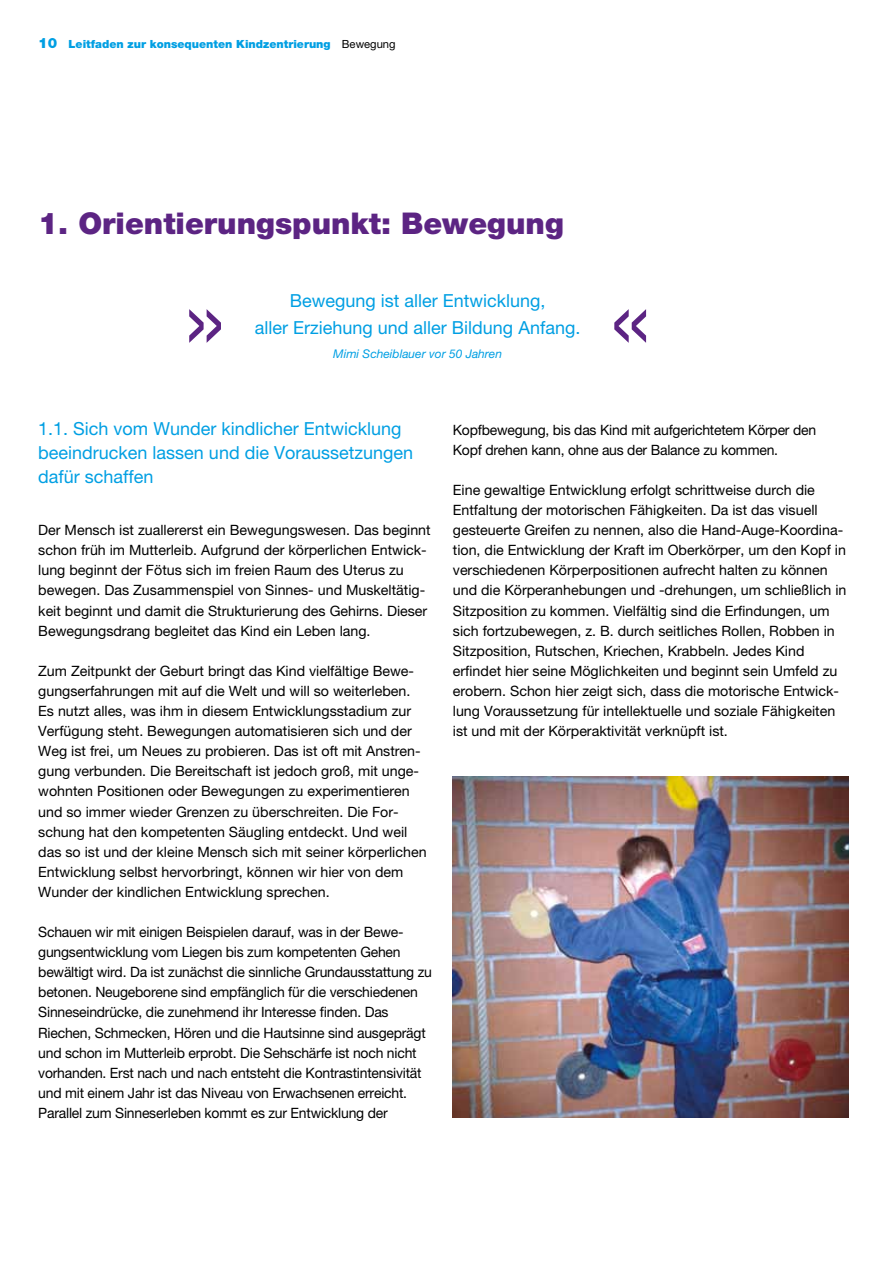
<style>
.page{position:relative;width:893px;height:1263px;background:#fff}
.page>*{position:absolute;margin:0;border:0;box-sizing:border-box;transform-origin:0 0}
.t1{font:900 30px "Helvetica Neue LT Pro";color:#5c2483}
.t2{font:18px/24px "Helvetica Neue LT Pro";color:#009fe3}
.t3{font:14.25px/20.1px "Helvetica Neue LT Pro";color:#000}
.t4{font:italic 12px "Helvetica Neue LT Pro";color:#009fe3}
.t5{font:900 11.25px "Helvetica Neue LT Pro";color:#009fe3}
.s1{font-size:14.25px}
.s2{font-weight:400;color:#000}
</style>
<div class="page">
<img style="left:453px;top:776px;width:395px;height:342px">
<svg style="left:614px;top:309px;width:32px;height:34px"></svg>
<svg style="left:189px;top:309px;width:32px;height:34px"></svg>
<p class="t5" style="left:38px;top:38px;width:359px"><span class="s1">10</span> Leitfaden zur konsequenten Kindzentrierung <span class="s2">Bewegung</span></p>
<h1 class="t1" style="left:38px;top:205px;width:527px">1. Orientierungspunkt: Bewegung</h1>
<p class="t2" style="left:255px;top:287px;width:324px;line-height:27px;text-align:center">Bewegung ist aller Entwicklung,<br>aller Erziehung und aller Bildung Anfang.</p>
<p class="t4" style="left:333px;top:346px;width:170px">Mimi Scheiblauer vor 50 Jahren</p>
<p class="t2" style="left:38px;top:416px;width:376px">1. 1. Sich vom Wunder kindlicher Entwicklung beeindrucken lassen und die Voraussetzungen dafür schaffen</p>
<p class="t3" style="left:38px;top:520px;width:394px">Der Mensch ist zuallererst ein Bewegungswesen. Das beginnt schon früh im Mutterleib. Aufgrund der körperlichen Entwick&shy;lung beginnt der Fötus sich im freien Raum des Uterus zu bewegen. Das Zusammenspiel von Sinnes- und Muskeltätig&shy;keit beginnt und damit die Strukturierung des Gehirns. Dieser Bewegungsdrang begleitet das Kind ein Leben lang.</p>
<p class="t3" style="left:38px;top:660px;width:390px">Zum Zeitpunkt der Geburt bringt das Kind vielfältige Bewe&shy;gungserfahrungen mit auf die Welt und will so weiterleben.<br>Es nutzt alles, was ihm in diesem Entwicklungsstadium zur Verfügung steht. Bewegungen automatisieren sich und der Weg ist frei, um Neues zu probieren. Das ist oft mit Anstren&shy;gung verbunden. Die Bereitschaft ist jedoch groß, mit unge&shy;wohnten Positionen oder Bewegungen zu experimentieren und so immer wieder Grenzen zu überschreiten. Die For&shy;schung hat den kompetenten Säugling entdeckt. Und weil das so ist und der kleine Mensch sich mit seiner körperlichen Entwicklung selbst hervorbringt, können wir hier von dem Wunder der kindlichen Entwicklung sprechen.</p>
<p class="t3" style="left:38px;top:922px;width:395px">Schauen wir mit einigen Beispielen darauf, was in der Bewe&shy;gungsentwicklung vom Liegen bis zum kompetenten Gehen bewältigt wird. Da ist zunächst die sinnliche Grundausstattung zu betonen. Neugeborene sind empfänglich für die verschiedenen Sinneseindrücke, die zunehmend ihr Interesse finden. Das Riechen, Schmecken, Hören und die Hautsinne sind ausgeprägt und schon im Mutterleib erprobt. Die Sehschärfe ist noch nicht vorhanden. Erst nach und nach entsteht die Kontrastintensivität und mit einem Jahr ist das Niveau von Erwachsenen erreicht.<br>Parallel zum Sinneserleben kommt es zur Entwicklung der</p>
<p class="t3" style="left:453px;top:419px;width:365px">Kopfbewegung, bis das Kind mit aufgerichtetem Körper den<br>Kopf drehen kann, ohne aus der Balance zu kommen.</p>
<p class="t3" style="left:453px;top:480px;width:395px">Eine gewaltige Entwicklung erfolgt schrittweise durch die Entfaltung der motorischen Fähigkeiten. Da ist das visuell gesteuerte Greifen zu nennen, also die Hand-Auge-Koordina&shy;tion, die Entwicklung der Kraft im Oberkörper, um den Kopf in verschiedenen Körperpositionen aufrecht halten zu können und die Körperanhebungen und -drehungen, um schließlich in Sitzposition zu kommen. Vielfältig sind die Erfindungen, um sich fortzubewegen, z. B. durch seitliches Rollen, Robben in Sitzposition, Rutschen, Kriechen, Krabbeln. Jedes Kind erfindet hier seine Möglichkeiten und beginnt sein Umfeld zu erobern. Schon hier zeigt sich, dass die motorische Entwick&shy;lung Voraussetzung für intellektuelle und soziale Fähigkeiten ist und mit der Körperaktivität verknüpft ist.</p>
</div>
